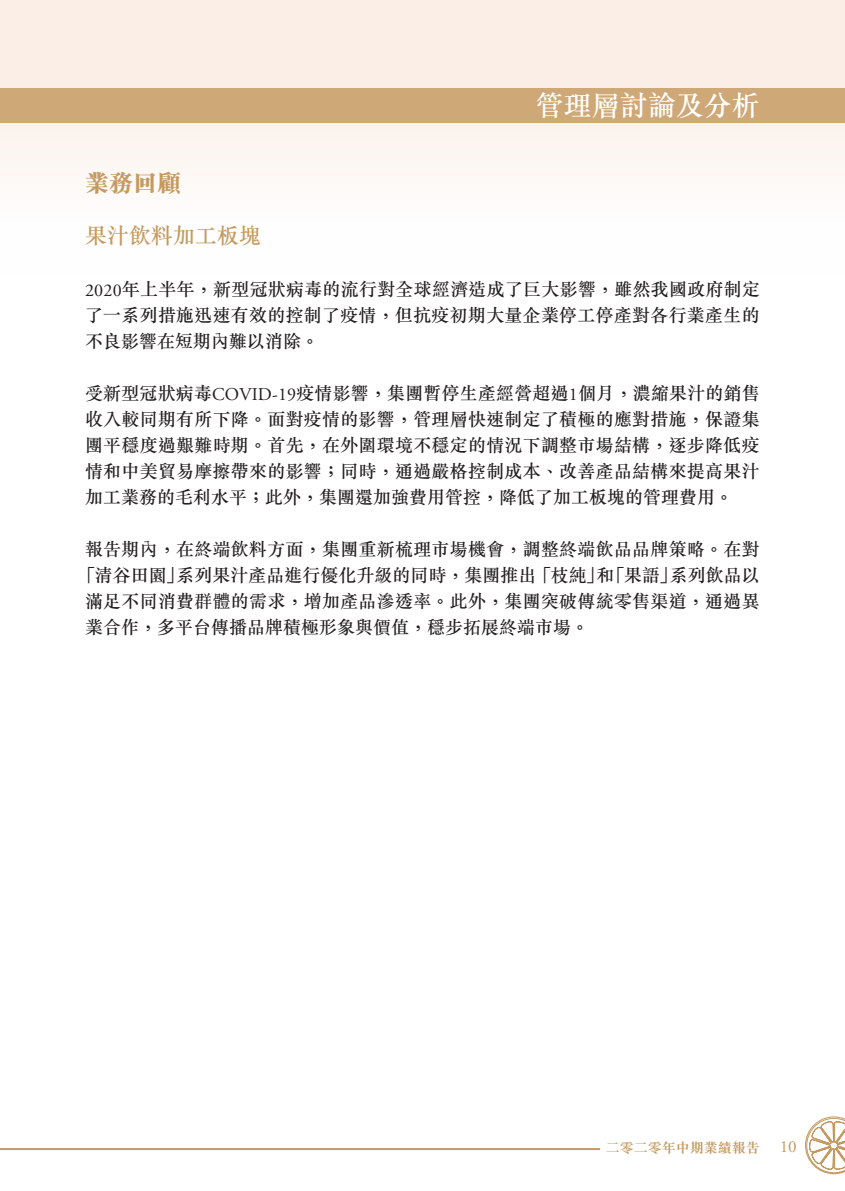
<style>
.page{position:relative;width:845px;height:1191px;background:#fff}
.page>*{position:absolute;margin:0;border:0;box-sizing:border-box;transform-origin:0 0}
.t1{font:500 28px "M Sung HK";color:#fff}
.t2{font:800 24px "M Sung HK";color:#c49a60}
.t3{font:500 22px "M Sung HK";color:#c49a60}
.t4{font:500 18px/26px "M Sung HK";letter-spacing:.015em;color:#231f20;text-align:justify}
.t5{font:17px "Adobe Garamond Pro";color:#c49a60}
.t6{font:700 14px "M Sung HK";color:#c49a60}
.s1{font-family:"Adobe Garamond Pro";font-weight:400}
</style>
<div class="page">
<div style="left:0;top:0;width:845px;height:278px;background:#fcf6f2"></div>
<div style="left:0;top:88px;width:845px;height:34px;background:#cfa877"></div>
<hr style="left:0;top:1148px;width:600px;height:2px;background:#c49a60">
<svg style="left:805px;top:1116px;width:40px;height:59px"></svg>
<h1 class="t1" style="left:536px;top:86px;width:225px">管理層討論及分析</h1>
<h2 class="t2" style="left:85px;top:166px;width:97px">業務回顧</h2>
<p class="t3" style="left:85px;top:220px;width:178px">果汁飲料加工板塊</p>
<p class="t4" style="left:85px;top:275px;width:676px"><span class="s1">2020</span>年上半年，新型冠狀病毒的流行對全球經濟造成了巨大影響，雖然我國政府制定了一系列措施迅速有效的控制了疫情，但抗疫初期大量企業停工停產對各行業產生的不良影響在短期內難以消除。</p>
<p class="t4" style="left:85px;top:379px;width:676px">受新型冠狀病毒<span class="s1">COVID-19</span>疫情影響，集團暫停生產經營超過<span class="s1">1</span>個月，濃縮果汁的銷售收入較同期有所下降。面對疫情的影響，管理層快速制定了積極的應對措施，保證集團平穩度過艱難時期。首先，在外圍環境不穩定的情況下調整市場結構，逐步降低疫情和中美貿易摩擦帶來的影響；同時，通過嚴格控制成本、改善產品結構來提高果汁加工業務的毛利水平；此外，集團還加強費用管控，降低了加工板塊的管理費用。</p>
<p class="t4" style="left:85px;top:535px;width:676px;text-align:right">報告期內，在終端飲料方面，集團重新梳理市場機會，調整終端飲品品牌策略。在對系列飲品以</p>
<p class="t4" style="left:176px;top:561px;width:362px">系列果汁產品進行優化升級的同時，集團推出</p>
<p class="t4" style="left:85px;top:561px;width:676px;text-align:left;text-indent:-7px">「清谷田園」<br>滿足不同消費群體的需求，增加產品滲透率。此外，集團突破傳統零售渠道，通過異業合作，多平台傳播品牌積極形象與價值，穩步拓展終端市場。</p>
<p class="t4" style="left:534px;top:561px;width:145px">「枝純 「和」 果語」</p>
<p class="t6" style="left:606px;top:1137px;width:155px">二零二零年中期業績報告</p>
<p class="t5" style="left:780px;top:1136px;width:18px">10</p>
</div>
